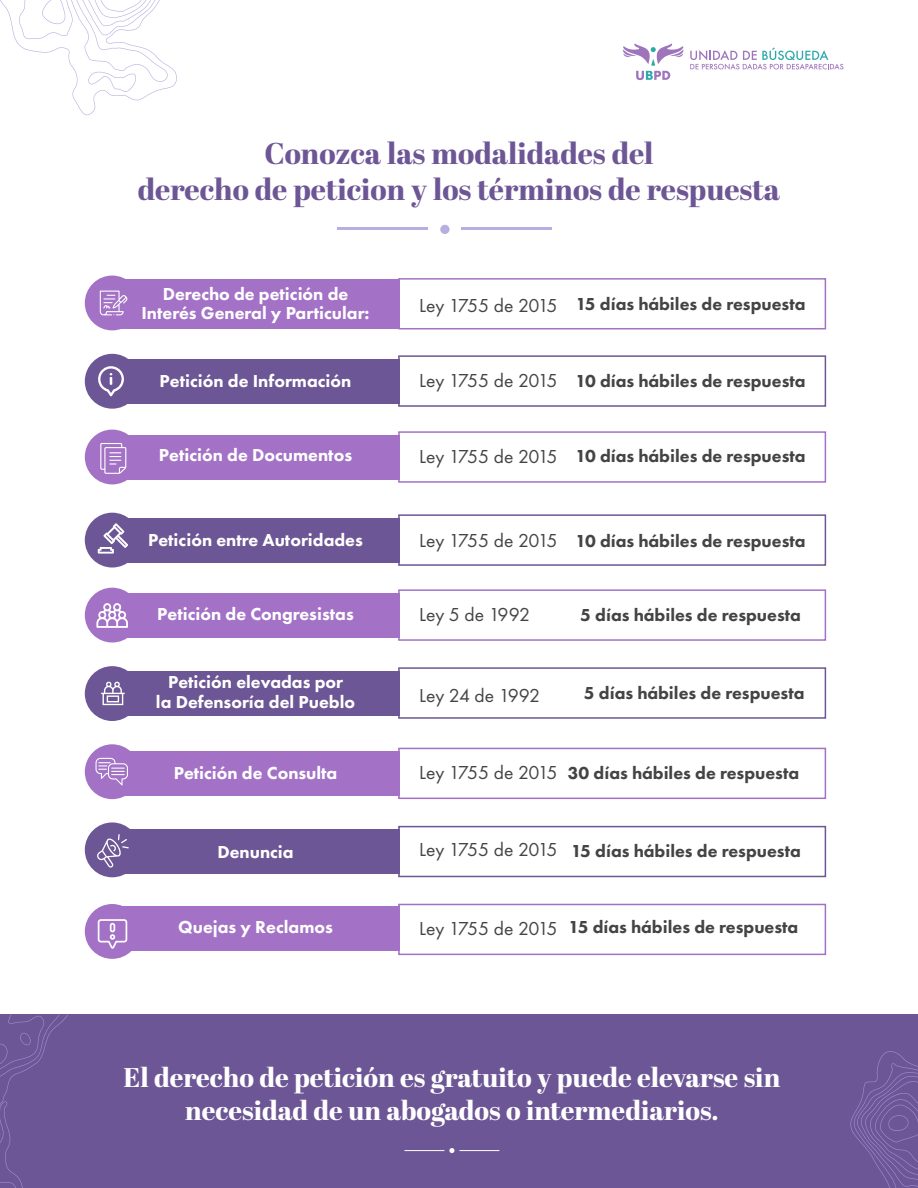
<style>
.page{position:relative;width:918px;height:1188px;background:#fff}
.page>*{position:absolute;margin:0;border:0;box-sizing:border-box;transform-origin:0 0}
.t1{font:800 30px/36px "Abril Display";color:#6d5695;text-align:center}
.t2{font:800 27px/32.4px "Abril Display";color:#fff;text-align:center}
.t3{font:19.5px "Futura PT";letter-spacing:-.025em;color:#444}
.t4{font:19.5px "Futura PT";color:#444}
.t5{font:800 18px "Futura PT";color:#444}
.t6{font:800 18px/19.5px "Futura PT";color:#fff;text-align:center}
</style>
<div class="page">
<div style="left:120px;top:279px;width:280px;height:50px;background:#a372c6"></div>
<div style="left:118px;top:359px;width:282px;height:45px;background:#6d5695"></div>
<div style="left:118px;top:435px;width:282px;height:45px;background:#a372c6"></div>
<div style="left:118px;top:518px;width:282px;height:45px;background:#6d5695"></div>
<div style="left:118px;top:593px;width:282px;height:45px;background:#a372c6"></div>
<div style="left:118px;top:671px;width:282px;height:45px;background:#6d5695"></div>
<div style="left:118px;top:751px;width:282px;height:45px;background:#a372c6"></div>
<div style="left:118px;top:829px;width:282px;height:45px;background:#6d5695"></div>
<div style="left:118px;top:906px;width:282px;height:45px;background:#a372c6"></div>
<div style="left:0;top:1015px;width:918px;height:173px;background:#6d5695"></div>
<div style="left:440px;top:225px;width:10px;height:9px;background:#b5b0e1;border-radius:50%"></div>
<hr style="left:337px;top:227px;width:91px;height:2px;background:#b5b0e1">
<hr style="left:461px;top:227px;width:91px;height:2px;background:#b5b0e1">
<svg style="left:850px;top:1051px;width:68px;height:137px"></svg>
<svg style="left:0;top:1015px;width:68px;height:173px"></svg>
<div style="left:398px;top:278px;width:428px;height:51px;border:2px solid #a372c6"></div>
<div style="left:398px;top:355px;width:428px;height:52px;border:2px solid #6d5695"></div>
<div style="left:398px;top:431px;width:428px;height:52px;border:2px solid #a372c6"></div>
<div style="left:398px;top:514px;width:428px;height:52px;border:2px solid #6d5695"></div>
<div style="left:398px;top:589px;width:428px;height:52px;border:2px solid #a372c6"></div>
<div style="left:398px;top:667px;width:428px;height:52px;border:2px solid #6d5695"></div>
<div style="left:398px;top:748px;width:428px;height:51px;border:2px solid #a372c6"></div>
<div style="left:398px;top:904px;width:428px;height:51px;border:2px solid #a372c6"></div>
<div style="left:398px;top:826px;width:428px;height:51px;border:2px solid #6d5695"></div>
<svg style="left:0;top:0;width:177px;height:115px"></svg>
<svg style="left:690px;top:47px;width:153px;height:23px"></svg>
<svg style="left:623px;top:44px;width:61px;height:36px"></svg>
<svg style="left:449px;top:1148px;width:5px;height:5px"></svg>
<hr style="left:459px;top:1150px;width:40px;height:1px;background:#fff">
<hr style="left:404px;top:1150px;width:40px;height:1px;background:#fff">
<div style="left:85px;top:276px;width:55px;height:54px;background:#a372c6;border-radius:50%"></div>
<svg style="left:100px;top:291px;width:27px;height:24px"></svg>
<div style="left:85px;top:430px;width:55px;height:54px;background:#a372c6;border-radius:50%"></div>
<div style="left:85px;top:354px;width:55px;height:55px;background:#6d5695;border-radius:50%"></div>
<div style="left:85px;top:513px;width:55px;height:55px;background:#6d5695;border-radius:50%"></div>
<div style="left:85px;top:666px;width:55px;height:55px;background:#6d5695;border-radius:50%"></div>
<div style="left:85px;top:822px;width:55px;height:55px;background:#6d5695;border-radius:50%"></div>
<div style="left:85px;top:904px;width:55px;height:55px;background:#a372c6;border-radius:50%"></div>
<div style="left:85px;top:588px;width:55px;height:55px;background:#a372c6;border-radius:50%"></div>
<div style="left:85px;top:744px;width:55px;height:55px;background:#a372c6;border-radius:50%"></div>
<svg style="left:98px;top:366px;width:26px;height:30px"></svg>
<svg style="left:100px;top:443px;width:26px;height:31px"></svg>
<svg style="left:96px;top:603px;width:32px;height:25px"></svg>
<svg style="left:98px;top:523px;width:30px;height:31px"></svg>
<svg style="left:101px;top:681px;width:24px;height:24px"></svg>
<svg style="left:98px;top:919px;width:29px;height:30px"></svg>
<svg style="left:97px;top:834px;width:32px;height:34px"></svg>
<svg style="left:96px;top:758px;width:32px;height:28px"></svg>
<h1 class="t1" style="left:138px;top:137px;width:644px">Conozca las modalidades del<br>derecho de peticion y los términos de respuesta</h1>
<p class="t6" style="left:141px;top:284px;width:230px">Derecho de petición de<br>Interés General y Particular:</p>
<p class="t3" style="left:419px;top:294px;width:140px">Ley 1755 de 2015</p>
<p class="t5" style="left:576px;top:292px;width:231px">15 días hábiles de respuesta</p>
<p class="t6" style="left:160px;top:371px;width:193px">Petición de Información</p>
<p class="t3" style="left:419px;top:369px;width:140px">Ley 1755 de 2015</p>
<p class="t5" style="left:576px;top:370px;width:232px">10 días hábiles de respuesta</p>
<p class="t6" style="left:159px;top:445px;width:195px">Petición de Documentos</p>
<p class="t3" style="left:419px;top:445px;width:140px">Ley 1755 de 2015</p>
<p class="t5" style="left:576px;top:444px;width:232px">10 días hábiles de respuesta</p>
<p class="t6" style="left:148px;top:530px;width:216px">Petición entre Autoridades</p>
<p class="t3" style="left:419px;top:529px;width:140px">Ley 1755 de 2015</p>
<p class="t5" style="left:576px;top:530px;width:232px">10 días hábiles de respuesta</p>
<p class="t6" style="left:157px;top:604px;width:198px">Petición de Congresistas</p>
<p class="t4" style="left:419px;top:603px;width:113px">Ley 5 de 1992</p>
<p class="t5" style="left:580px;top:604px;width:222px">5 días hábiles de respuesta</p>
<p class="t6" style="left:156px;top:672px;width:201px">Petición elevadas por<br>la Defensoría del Pueblo</p>
<p class="t4" style="left:419px;top:684px;width:123px">Ley 24 de 1992</p>
<p class="t5" style="left:584px;top:681px;width:222px">5 días hábiles de respuesta</p>
<p class="t6" style="left:174px;top:763px;width:165px">Petición de Consulta</p>
<p class="t3" style="left:419px;top:761px;width:140px">Ley 1755 de 2015</p>
<p class="t5" style="left:568px;top:761px;width:233px">30 días hábiles de respuesta</p>
<p class="t6" style="left:217px;top:842px;width:78px">Denuncia</p>
<p class="t3" style="left:419px;top:838px;width:140px">Ley 1755 de 2015</p>
<p class="t5" style="left:571px;top:840px;width:231px">15 días hábiles de respuesta</p>
<p class="t6" style="left:178px;top:917px;width:156px">Quejas y Reclamos</p>
<p class="t3" style="left:419px;top:917px;width:140px">Ley 1755 de 2015</p>
<p class="t5" style="left:569px;top:916px;width:231px">15 días hábiles de respuesta</p>
<h2 class="t2" style="left:124px;top:1063px;width:658px">El derecho de petición es gratuito y puede elevarse sin necesidad de un abogados o intermediarios.</h2>
</div>
